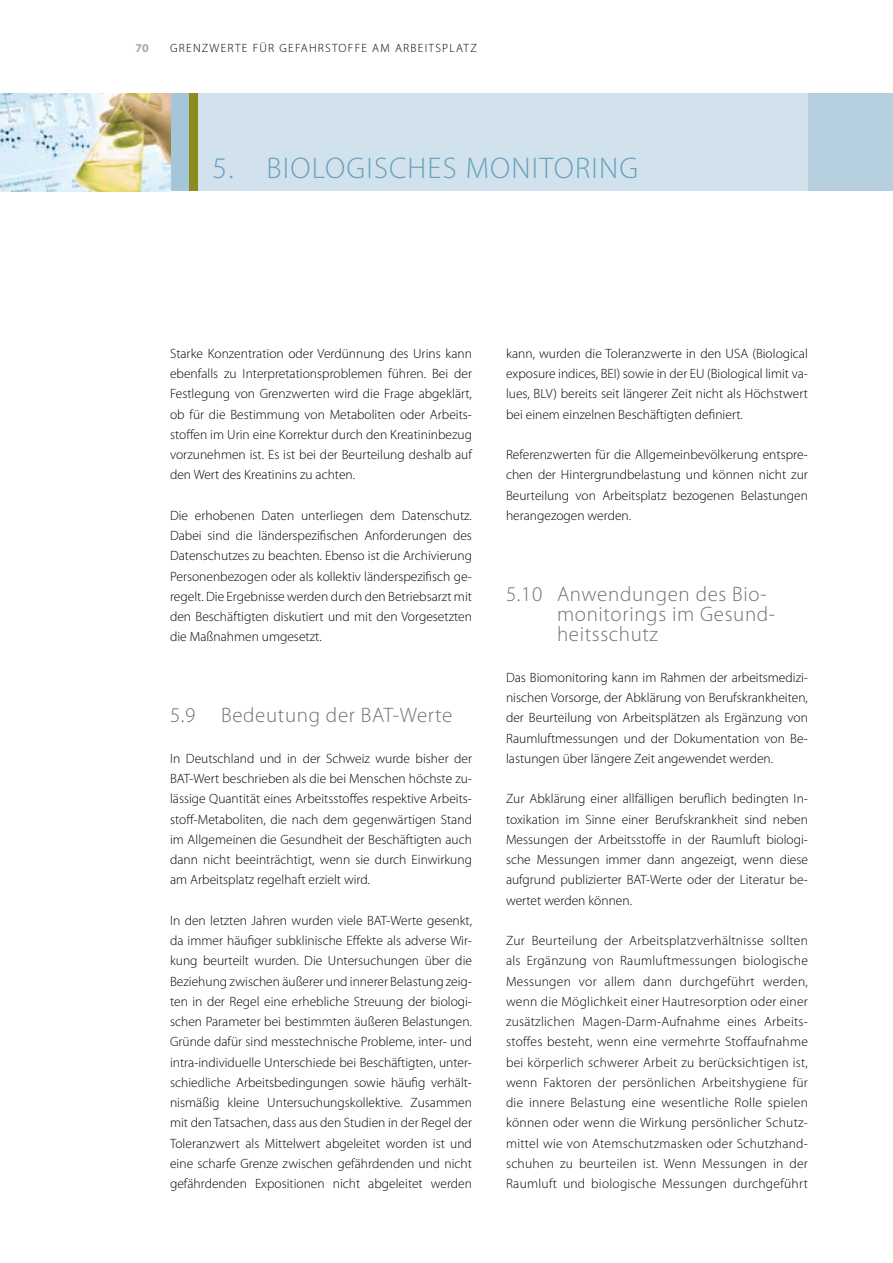
<style>
.page{position:relative;width:893px;height:1263px;background:#fff}
.page>*{position:absolute;margin:0;border:0;box-sizing:border-box;transform-origin:0 0}
.t1{font:300 30px "Myriad Pro";letter-spacing:.04em;color:#67a2c0}
.t2{font:300 21px/20.2px "Myriad Pro";letter-spacing:.03em;color:#707172}
.t3{font:300 13.5px/20.2px "Myriad Pro";color:#000;text-align:justify}
.t4{font:300 12px "Myriad Pro";letter-spacing:.105em;color:#000}
.t5{font:700 12px "Myriad Pro";color:#a7a8aa}
</style>
<div class="page">
<div style="left:149px;top:94px;width:744px;height:97px;background:#d2e2ec"></div>
<div style="left:807px;top:94px;width:86px;height:97px;background:#b5cfdf"></div>
<hr style="left:892px;top:94px;width:1px;height:97px;background:#e1ebf2">
<div style="left:170px;top:94px;width:28px;height:97px;background:#a5c6d9"></div>
<div style="left:189px;top:94px;width:9px;height:97px;background:#8a8d1e"></div>
<img style="left:0;top:94px;width:170px;height:97px">
<p class="t5" style="left:135px;top:41px;width:15px">70</p>
<p class="t4" style="left:170px;top:41px;width:308px">GRENZWERTE FÜR GEFAHRSTOFFE AM ARBEITSPLATZ</p>
<h1 class="t1" style="left:213px;top:150px;width:427px">5. BIOLOGISCHES MONITORING</h1>
<p class="t3" style="left:170px;top:343px;width:303px">Starke Konzentration oder Verdünnung des Urins kann ebenfalls zu Interpretationsproblemen führen. Bei der Festlegung von Grenzwerten wird die Frage abgeklärt, ob für die Bestimmung von Metaboliten oder Arbeits&shy;stoffen im Urin eine Korrektur durch den Kreatininbezug vorzunehmen ist. Es ist bei der Beurteilung deshalb auf den Wert des Kreatinins zu achten.</p>
<p class="t3" style="left:170px;top:505px;width:303px">Die erhobenen Daten unterliegen dem Datenschutz.<br>Dabei sind die länderspezifischen Anforderungen des Datenschutzes zu beachten. Ebenso ist die Archivierung Personenbezogen oder als kollektiv länderspezifisch ge&shy;regelt. Die Ergebnisse werden durch den Betriebsarzt mit den Beschäftigten diskutiert und mit den Vorgesetzten die Maßnahmen umgesetzt.</p>
<h2 class="t2" style="left:170px;top:705px;width:284px">5.9 Bedeutung der BAT-Werte</h2>
<p class="t3" style="left:170px;top:748px;width:303px">In Deutschland und in der Schweiz wurde bisher der BAT-Wert beschrieben als die bei Menschen höchste zu&shy;lässige Quantität eines Arbeitsstoffes respektive Arbeits&shy;stoff-Metaboliten, die nach dem gegenwärtigen Stand im Allgemeinen die Gesundheit der Beschäftigten auch dann nicht beeinträchtigt, wenn sie durch Einwirkung am Arbeitsplatz regelhaft erzielt wird.</p>
<p class="t3" style="left:170px;top:910px;width:303px">In den letzten Jahren wurden viele BAT-Werte gesenkt, da immer häufiger subklinische Effekte als adverse Wir&shy;kung beurteilt wurden. Die Untersuchungen über die Beziehung zwischen äußerer und innerer Belastung zeig&shy;ten in der Regel eine erhebliche Streuung der biologi&shy;schen Parameter bei bestimmten äußeren Belastungen.<br>Gründe dafür sind messtechnische Probleme, inter- und intra-individuelle Unterschiede bei Beschäftigten, unter&shy;schiedliche Arbeitsbedingungen sowie häufig verhält&shy;nismäßig kleine Untersuchungskollektive. Zusammen mit den Tatsachen, dass aus den Studien in der Regel der Toleranzwert als Mittelwert abgeleitet worden ist und eine scharfe Grenze zwischen gefährdenden und nicht gefährdenden Expositionen nicht abgeleitet werden</p>
<p class="t3" style="left:506px;top:343px;width:303px">kann, wurden die Toleranzwerte in den USA (Biological exposure indices, BEI) sowie in der EU (Biological limit va&shy;lues, BLV) bereits seit längerer Zeit nicht als Höchstwert bei einem einzelnen Beschäftigten definiert.</p>
<p class="t3" style="left:506px;top:444px;width:303px">Referenzwerten für die Allgemeinbevölkerung entspre&shy;chen der Hintergrundbelastung und können nicht zur Beurteilung von Arbeitsplatz bezogenen Belastungen herangezogen werden.</p>
<h2 class="t2" style="left:557px;top:583px;width:220px;text-indent:-51px">5.10 Anwendungen des Bio&shy;monitorings im Gesund&shy;heitsschutz</h2>
<p class="t3" style="left:506px;top:667px;width:303px">Das Biomonitoring kann im Rahmen der arbeitsmedizi&shy;nischen Vorsorge, der Abklärung von Berufskrankheiten, der Beurteilung von Arbeitsplätzen als Ergänzung von Raumluftmessungen und der Dokumentation von Be&shy;lastungen über längere Zeit angewendet werden.</p>
<p class="t3" style="left:506px;top:789px;width:303px">Zur Abklärung einer allfälligen beruflich bedingten In&shy;toxikation im Sinne einer Berufskrankheit sind neben Messungen der Arbeitsstoffe in der Raumluft biologi&shy;sche Messungen immer dann angezeigt, wenn diese aufgrund publizierter BAT-Werte oder der Literatur be&shy;wertet werden können.</p>
<p class="t3" style="left:506px;top:930px;width:303px">Zur Beurteilung der Arbeitsplatzverhältnisse sollten als Ergänzung von Raumluftmessungen biologische Messungen vor allem dann durchgeführt werden, wenn die Möglichkeit einer Hautresorption oder einer zusätzlichen Magen-Darm-Aufnahme eines Arbeits&shy;stoffes besteht, wenn eine vermehrte Stoffaufnahme bei körperlich schwerer Arbeit zu berücksichtigen ist, wenn Faktoren der persönlichen Arbeitshygiene für die innere Belastung eine wesentliche Rolle spielen können oder wenn die Wirkung persönlicher Schutz&shy;mittel wie von Atemschutzmasken oder Schutzhand&shy;schuhen zu beurteilen ist. Wenn Messungen in der Raumluft und biologische Messungen durchgeführt</p>
</div>
